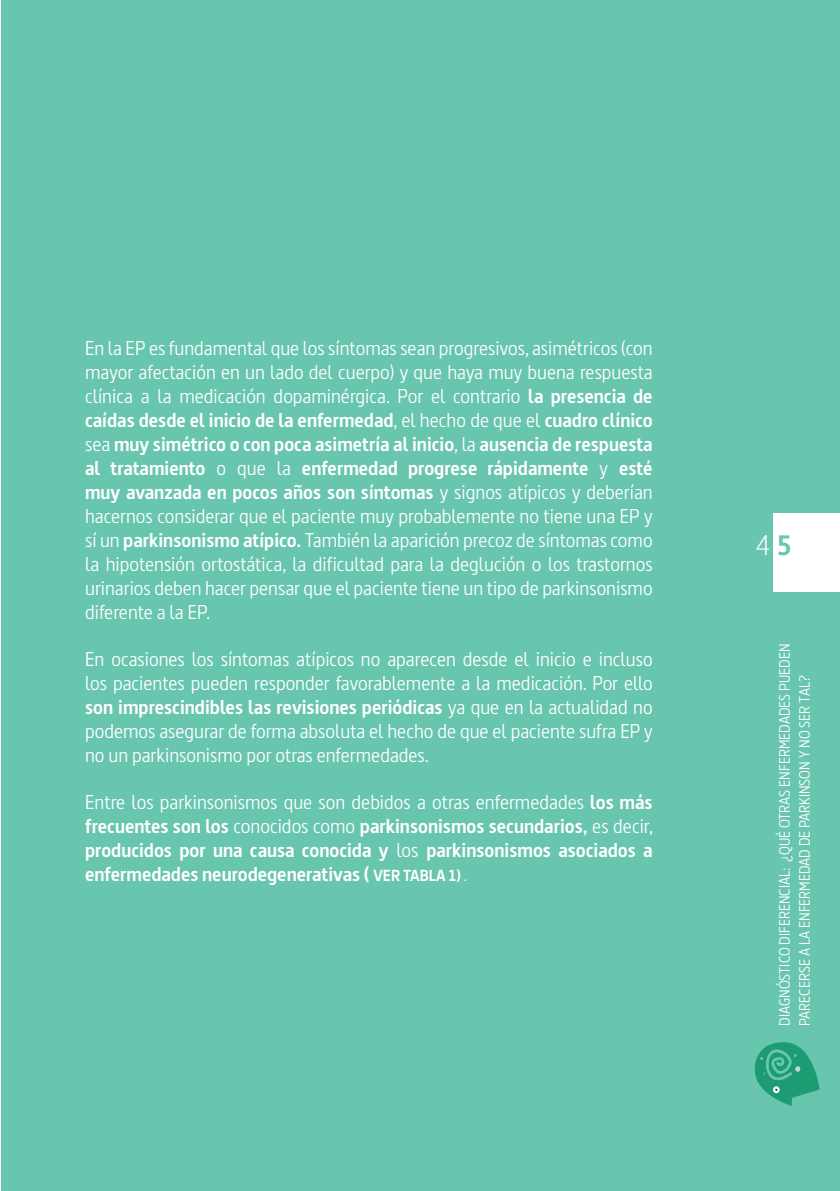
<style>
.page{position:relative;width:840px;height:1191px;background:#fff}
.page>*{position:absolute;margin:0;border:0;box-sizing:border-box;transform-origin:0 0}
.INDICE{font:300 28.4px "Dsignes";color:#fff}
._02_Texto_resaltado{font:20px/24px "Dsignes";color:#fff;text-align:justify}
._02_Texto_resaltado-2{font:700 20px/24px "Dsignes";color:#fff;text-align:justify}
.INDICE-2{font:15px/20px "Dsignes";color:#fff}
.s1{font-weight:700}
.s2{font-weight:400}
.s3{font-size:16px}
.s4{font-weight:400;font-size:16px}
.s5{font-weight:700;font-size:28px;color:#68c5ae}
</style>
<div class="page">
<div style="left:1px;top:0;width:838px;height:1191px;background:#68c5ae"></div>
<div style="left:773px;top:513px;width:66px;height:79px;background:#fff"></div>
<svg style="left:754px;top:1042px;width:65px;height:64px"></svg>
<p class="_02_Texto_resaltado" style="left:85px;top:336px;width:568px">En la EP es fundamental que los síntomas sean progresivos, asimétricos (con mayor afectación en un lado del cuerpo) y que haya muy buena respuesta clínica a la medicación dopaminérgica. Por el contrario <span class="s1">la presencia de caídas desde el inicio de la enfermedad</span>, el hecho de que el <span class="s1">cuadro clínico </span>sea <span class="s1">muy simétrico o con poca asimetría al inicio</span>, la <span class="s1">ausencia de respuesta al tratamiento</span> o que la <span class="s1">enfermedad progrese rápidamente</span> y <span class="s1">esté muy avanzada en pocos años son síntomas</span> y signos atípicos y deberían hacernos considerar que el paciente muy probablemente no tiene una EP y sí un <span class="s1">parkinsonismo atípico.</span> También la aparición precoz de síntomas como la hipotensión ortostática, la dificultad para la deglución o los trastornos urinarios deben hacer pensar que el paciente tiene un tipo de parkinsonismo diferente a la EP.</p>
<p class="_02_Texto_resaltado" style="left:85px;top:647px;width:568px">En ocasiones los síntomas atípicos no aparecen desde el inicio e incluso los pacientes pueden responder favorablemente a la medicación. Por ello <span class="s1">son imprescindibles las revisiones periódicas</span> ya que en la actualidad no podemos asegurar de forma absoluta el hecho de que el paciente sufra EP y no un parkinsonismo por otras enfermedades.</p>
<p class="_02_Texto_resaltado-2" style="left:85px;top:789px;width:569px"><span class="s2">Entre los parkinsonismos que son debidos a otras enfermedades</span> los más frecuentes son los <span class="s2">conocidos como</span> parkinsonismos secundarios, <span class="s2">es decir, </span>producidos por una causa conocida y <span class="s2">los</span> parkinsonismos asociados a enfermedades neurodegenerativas ( <span class="s3">VER TABLA 1)</span> <span class="s4">.</span></p>
<p class="INDICE" style="left:755px;top:528px;width:37px">4<span class="s5">5</span></p>
<p class="INDICE-2" style="left:774px;top:1025px;width:384px;rotate:-90deg">DIAGNÓSTICO DIFERENCIAL: ¿QUÉ OTRAS ENFERMEDADES PUEDEN<br>PARECERSE A LA ENFERMEDAD DE PARKINSON Y NO SER TAL?</p>
</div>
